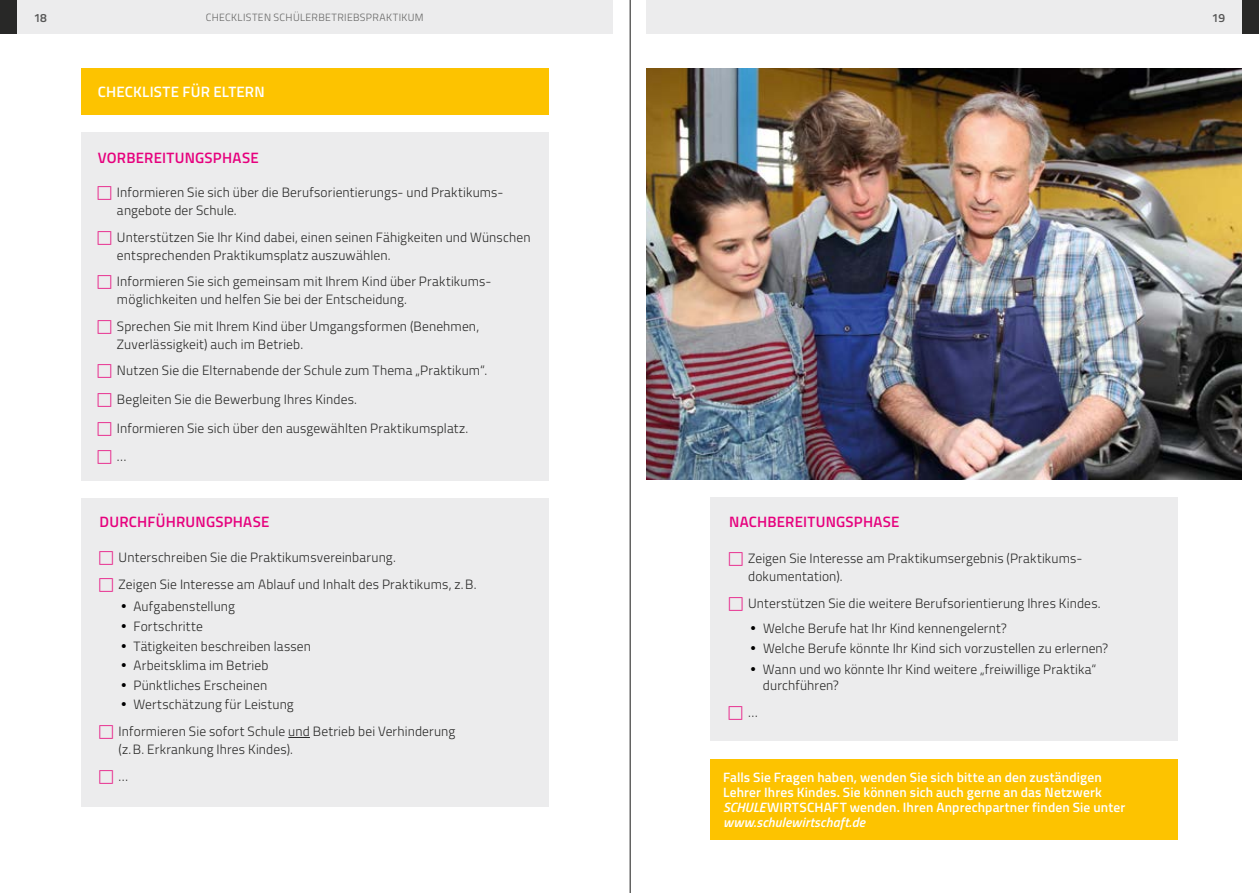
<style>
.page{position:relative;width:1259px;height:893px;background:#fff}
.page>*{position:absolute;margin:0;border:0;box-sizing:border-box;transform-origin:0 0}
.t1{font:600 15px "Titillium";letter-spacing:.015em;color:#e6007d}
.t2{font:600 15px "Titillium";letter-spacing:.015em;color:#fff}
.t3{font:300 13.5px/18px "Titillium";letter-spacing:.01em;color:#282827}
.t4{font:600 13.5px/15px "Titillium";letter-spacing:.01em;color:#fff;text-align:justify}
.t5{font:italic 600 13.5px "Titillium";letter-spacing:.01em;color:#fff}
.t6{font:600 12px "Titillium";color:#565656}
.t7{font:300 10.5px "Titillium";letter-spacing:.03em;color:#636362}
.s1{font-style:italic}
</style>
<div class="page">
<div style="left:81px;top:132px;width:468px;height:348px;background:#ececed"></div>
<div style="left:81px;top:498px;width:468px;height:308px;background:#ececed"></div>
<div style="left:710px;top:497px;width:468px;height:244px;background:#ececed"></div>
<div style="left:81px;top:68px;width:468px;height:47px;background:#fdc300"></div>
<svg style="left:288px;top:737px;width:22px;height:1px"></svg>
<img style="left:646px;top:68px;width:596px;height:412px">
<div style="left:710px;top:759px;width:468px;height:80px;background:#fdc300"></div>
<div style="left:81px;top:0;width:531px;height:34px;background:#ececed"></div>
<div style="left:646px;top:0;width:532px;height:34px;background:#ececed"></div>
<div style="left:1178px;top:0;width:81px;height:34px;background:#ececed"></div>
<div style="left:0;top:0;width:81px;height:34px;background:#ececed"></div>
<div style="left:0;top:0;width:17px;height:34px;background:#282827"></div>
<div style="left:1242px;top:0;width:17px;height:34px;background:#282827"></div>
<hr style="left:629px;top:0;width:2px;height:893px;background:#636362">
<p class="t6" style="left:34px;top:8px;width:15px">18</p>
<p class="t7" style="left:206px;top:10px;width:219px">Checklisten Schülerbetriebspraktikum</p>
<p class="t6" style="left:1212px;top:8px;width:15px">19</p>
<p class="t2" style="left:98px;top:80px;width:168px">Checkliste für Eltern</p>
<p class="t1" style="left:98px;top:146px;width:162px">Vorbereitungsphase</p>
<p class="t3" style="left:117px;top:183px;width:386px">I nformieren Sie sich über die Berufsorientierungs- und Praktikums&shy;angebote der Schule.</p>
<p class="t3" style="left:117px;top:228px;width:415px">U nterstützen Sie I hr Kind dabei, einen seinen Fähigkeiten und Wünschen entsprechenden Praktikumsplatz auszuwählen.</p>
<p class="t3" style="left:117px;top:272px;width:374px">I nformieren Sie sich gemeinsam mit I hrem Kind über Praktikums&shy;möglichkeiten und helfen Sie bei der Entscheidung.</p>
<p class="t3" style="left:117px;top:317px;width:364px">Sprechen Sie mit I hrem Kind über U mgangsformen (Benehmen,<br>Zuverlässigkeit) auch im Betrieb.</p>
<p class="t3" style="left:117px;top:356px;width:372px;line-height:28.7px">N utzen Sie die Elternabende der Schule zum Thema „Praktikum“.<br>Begleiten Sie die Bewerbung I hres Kindes.<br>I nformieren Sie sich über den ausgewählten Praktikumsplatz.<br>…</p>
<p class="t1" style="left:100px;top:511px;width:171px">Durchführungsphase</p>
<p class="t3" style="left:119px;top:543px;width:359px;line-height:27px">U nterschreiben Sie die Praktikumsvereinbarung.<br>Zeigen Sie I nteresse am Ablauf und I nhalt des Praktikums, z. B.</p>
<p class="t3" style="left:133px;top:596px;width:179px;line-height:19.6px">Aufgabenstellung<br>Fortschritte<br>Tätigkeiten beschreiben lassen<br>Arbeitsklima im Betrieb<br>Pünktliches Erscheinen<br>Wertschätzung für Leistung</p>
<p class="t3" style="left:119px;top:722px;width:338px">I nformieren Sie sofort Schule und Betrieb bei Verhinderung (z. B. Erkrankung I hres Kindes).</p>
<p class="t3" style="left:119px;top:767px;width:11px">…</p>
<p class="t1" style="left:729px;top:510px;width:172px">Nachbereitungsphase</p>
<p class="t3" style="left:748px;top:548px;width:336px">Zeigen Sie I nteresse am Praktikumsergebnis (Praktikums&shy;dokumentation).</p>
<p class="t3" style="left:763px;top:590px;width:339px;line-height:25.2px;text-indent:-15px">U nterstützen Sie die weitere Berufsorientierung I hres Kindes.<br>Welche Berufe hat I hr Kind kennengelernt?</p>
<p class="t3" style="left:763px;top:638px;width:347px;line-height:20.4px">Welche Berufe könnte I hr Kind sich vorzustellen zu erlernen?<br>Wann und wo könnte I hr Kind weitere „freiwillige Praktika“</p>
<p class="t3" style="left:763px;top:676px;width:77px">durchführen?</p>
<p class="t3" style="left:748px;top:702px;width:11px">…</p>
<p class="t4" style="left:723px;top:769px;width:380px">Falls Sie Fragen haben, wenden Sie sich bitte an den zuständigen Lehrer Ihres Kindes. Sie können sich auch gerne an das Netzwerk <span class="s1">SCHULE</span>WIRT SCHA</p>
<p class="t4" style="left:832px;top:799px;width:295px">FT wenden. Ihren Anprechpartner finden Sie unter</p>
<p class="t5" style="left:723px;top:812px;width:144px">www.schulewirtschaft.de</p>
</div>
